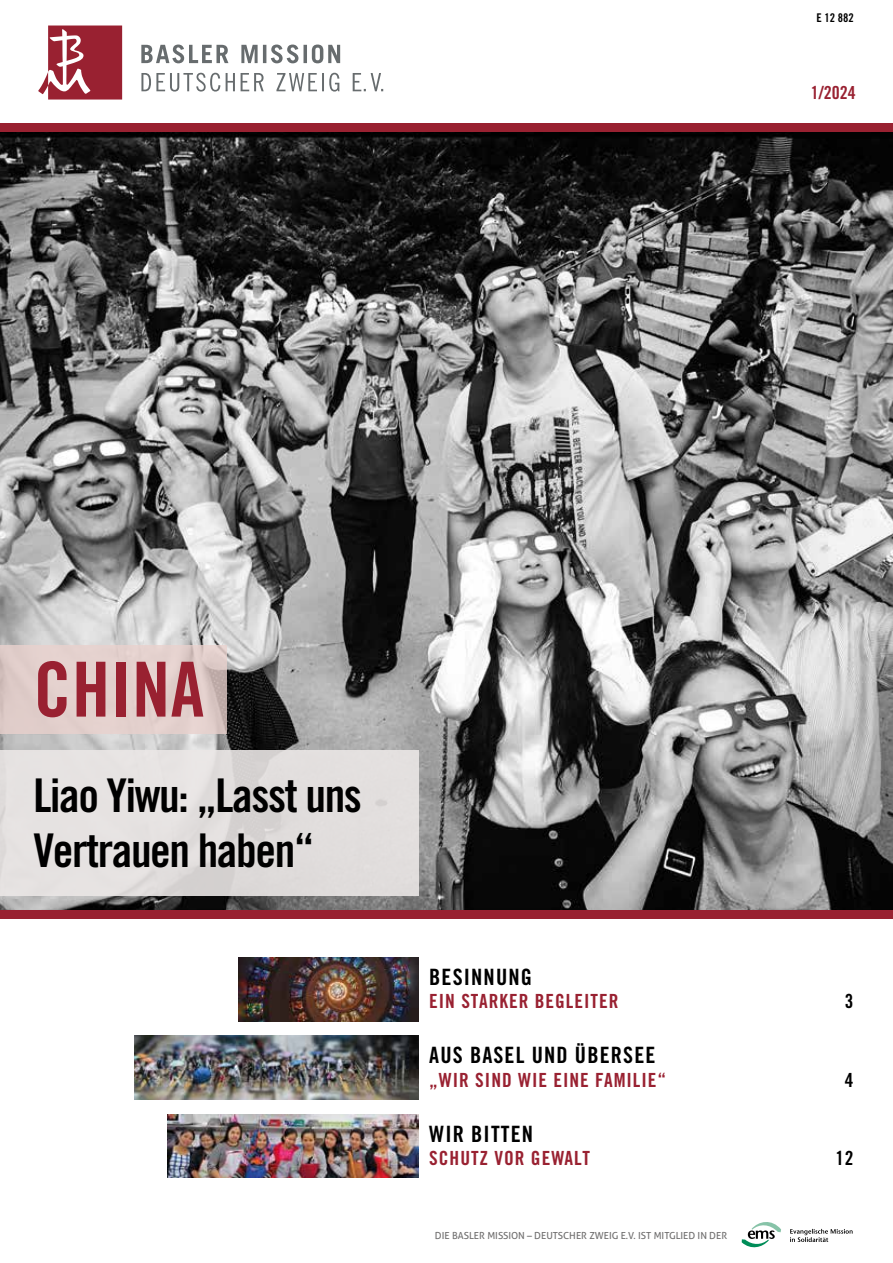
<style>
.page{position:relative;width:893px;height:1263px;background:#fff}
.page>*{position:absolute;margin:0;border:0;box-sizing:border-box;transform-origin:0 0}
.t1{font:76.05px "Trade Gothic LT Std Bd Cn 20";letter-spacing:.005em;color:#992131}
.t2{font:46.5px/55.8px "Trade Gothic LT Std Bd Cn 20";letter-spacing:-.03em;color:#000}
.t3{font:22.5px "Trade Gothic LT Std Bd Cn 20";letter-spacing:.05em;color:#000}
.t4{font:19.5px "Trade Gothic LT Std Bd Cn 20";letter-spacing:.05em;color:#992131}
.t5{font:19.5px "Trade Gothic LT Std Bd Cn 20";color:#000}
.t6{font:18px "Trade Gothic LT Std Bd Cn 20";color:#992131}
.t7{font:12px "Trade Gothic LT Std Bd Cn 20";color:#000}
.t8{font:9.75px "Aller";color:#706f6f}
</style>
<div class="page">
<img style="left:0;top:132px;width:893px;height:778px">
<div style="left:0;top:124px;width:893px;height:8px;background:#992131"></div>
<svg style="left:38px;top:26px;width:84px;height:74px"></svg>
<svg style="left:141px;top:73px;width:79px;height:19px"></svg>
<svg style="left:226px;top:73px;width:9px;height:18px"></svg>
<svg style="left:241px;top:73px;width:23px;height:18px"></svg>
<svg style="left:276px;top:73px;width:63px;height:19px"></svg>
<svg style="left:353px;top:73px;width:30px;height:18px"></svg>
<svg style="left:141px;top:45px;width:87px;height:18px"></svg>
<svg style="left:241px;top:45px;width:99px;height:18px"></svg>
<svg style="left:742px;top:1222px;width:39px;height:26px"></svg>
<svg style="left:790px;top:1229px;width:63px;height:13px"></svg>
<div style="left:0;top:910px;width:893px;height:8px;background:#992131"></div>
<img style="left:239px;top:958px;width:180px;height:63px">
<img style="left:134px;top:1036px;width:285px;height:64px">
<img style="left:168px;top:1114px;width:251px;height:64px">
<div style="left:0;top:645px;width:226px;height:89px;background:#e9d1cd"></div>
<svg style="left:0;top:751px;width:419px;height:145px;background:#e1dedd"></svg>
<p class="t7" style="left:816px;top:11px;width:39px">E 12 882</p>
<p class="t6" style="left:811px;top:82px;width:46px">1/2024</p>
<h1 class="t1" style="left:34px;top:643px;width:172px">CHINA</h1>
<h2 class="t2" style="left:34px;top:767px;width:330px">Liao Yiwu: „Lasst uns<br>Vertrauen haben“</h2>
<p class="t3" style="left:429px;top:963px;width:104px">BESINNUNG</p>
<p class="t4" style="left:429px;top:989px;width:191px">EIN STARKER BEGLEITER</p>
<p class="t5" style="left:845px;top:989px;width:10px">3</p>
<p class="t3" style="left:429px;top:1041px;width:228px">AUS BASEL UND ÜBERSEE</p>
<p class="t4" style="left:429px;top:1068px;width:238px">„WIR SIND WIE EINE FAMILIE“</p>
<p class="t3" style="left:429px;top:1120px;width:105px">WIR BITTEN</p>
<p class="t5" style="left:845px;top:1068px;width:10px">4</p>
<p class="t4" style="left:429px;top:1146px;width:162px">SCHUTZ VOR GEWALT</p>
<p class="t5" style="left:835px;top:1146px;width:20px">12</p>
<p class="t8" style="left:435px;top:1229px;width:294px">DIE BASLER MISSION – DEUTSCHER ZWEIG E.V. IST MITGLIED IN DER</p>
</div>
